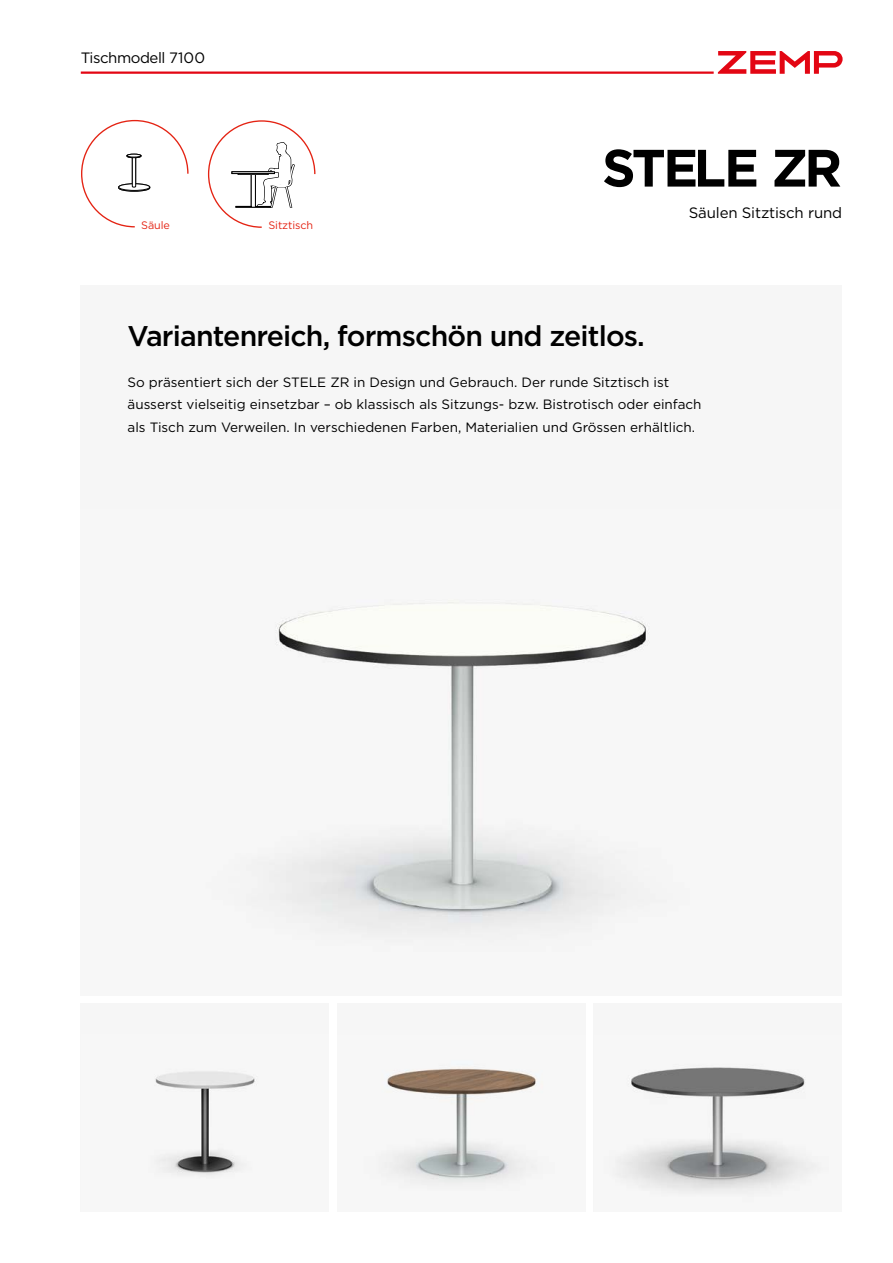
<style>
.page{position:relative;width:893px;height:1263px;background:#fff}
.page>*{position:absolute;margin:0;border:0;box-sizing:border-box;transform-origin:0 0}
.t1{font:700 52.5px "Gotham";letter-spacing:-.075em;color:#000}
.t2{font:500 28.5px "Gotham";letter-spacing:-.03em;color:#000}
.t3{font:15px "Gotham";letter-spacing:-.01em;color:#000}
.t4{font:15px "Gotham";letter-spacing:-.03em;color:#000}
.t5{font:13.5px/22.5px "Gotham";color:#000}
.t6{font:10.8px "Gotham";letter-spacing:-.01em;color:#e42313}
</style>
<div class="page">
<hr style="left:81px;top:72px;width:633px;height:2px;background:#e30613">
<svg style="left:718px;top:51px;width:125px;height:23px"></svg>
<div style="left:81px;top:285px;width:761px;height:710px;background:#f6f6f6"></div>
<svg style="left:81px;top:119px;width:108px;height:109px"></svg>
<div style="left:127px;top:154px;width:14px;height:3px;border:1px solid #000;border-radius:50%"></div>
<svg style="left:207px;top:120px;width:109px;height:108px"></svg>
<div style="left:232px;top:172px;width:43px;height:2px;border:1px solid #000"></div>
<div style="left:81px;top:1003px;width:248px;height:209px;background:#f6f6f6"></div>
<div style="left:337px;top:1003px;width:248px;height:209px;background:#f6f6f6"></div>
<div style="left:594px;top:1003px;width:248px;height:209px;background:#f6f6f6"></div>
<img style="left:276px;top:602px;width:370px;height:323px">
<img style="left:155px;top:1072px;width:100px;height:103px">
<img style="left:387px;top:1068px;width:149px;height:114px">
<img style="left:624px;top:1067px;width:181px;height:123px">
<p class="t4" style="left:81px;top:48px;width:126px">Tischmodell 710 0</p>
<p class="t6" style="left:141px;top:218px;width:30px">Säule</p>
<p class="t6" style="left:268px;top:218px;width:46px">Sitztisch</p>
<h1 class="t1" style="left:602px;top:133px;width:242px">Stele ZR</h1>
<p class="t3" style="left:689px;top:203px;width:155px">Säulen Sitztisch rund</p>
<h2 class="t2" style="left:128px;top:317px;width:519px">Variantenreich, formschön und zeitlos.</h2>
<p class="t5" style="left:128px;top:370px;width:575px">So präsentiert sich der STELE ZR in Design und Gebrauch. Der runde Sitztisch ist äusserst vielseitig einsetzbar – ob klassisch als Sitzungs- bzw. Bistrotisch oder einfach als Tisch zum Verweilen. In verschiedenen Farben, Materialien und Grössen erhältlich.</p>
</div>
